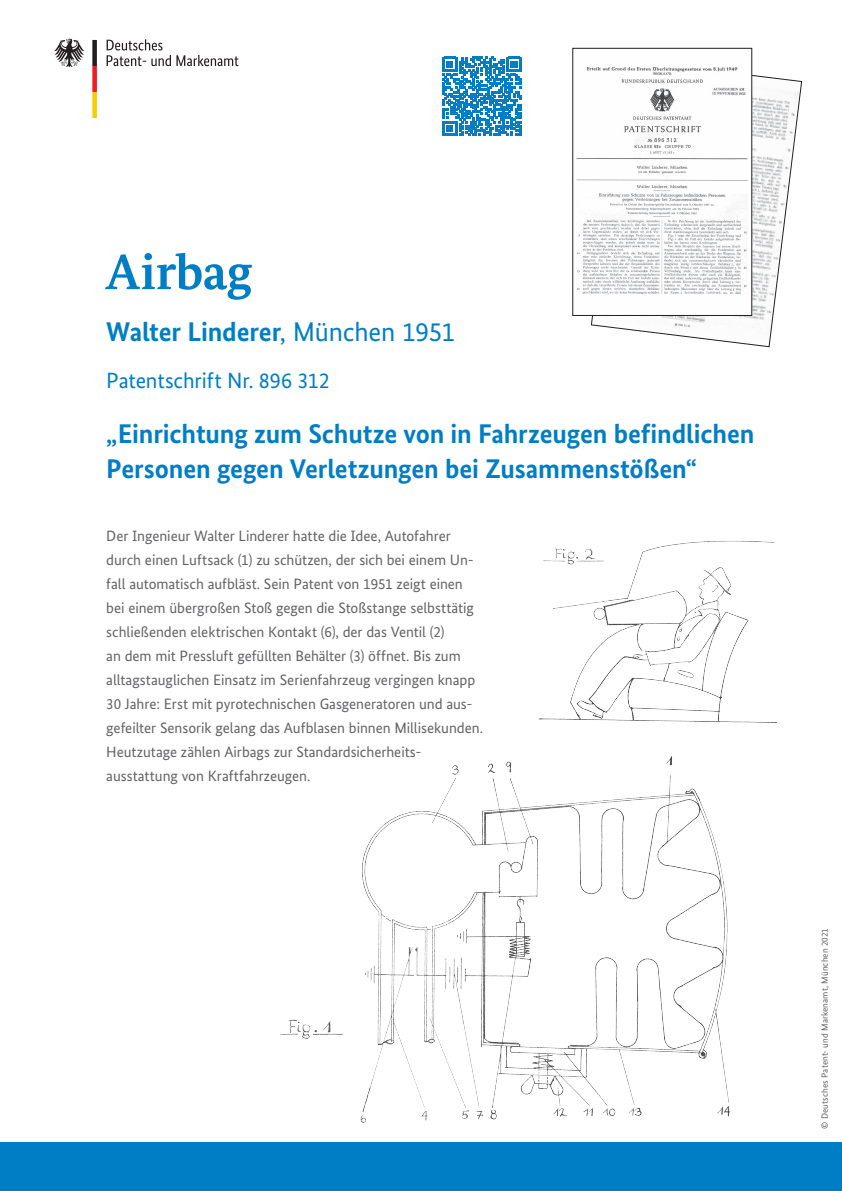
<style>
.page{position:relative;width:842px;height:1191px;background:#fff}
.page>*{position:absolute;margin:0;border:0;box-sizing:border-box;transform-origin:0 0}
.t1{font:700 50px "Bundes Serif";letter-spacing:-.005em;color:#007ec5}
.t2{font:700 27px/35px "Bundes Sans";letter-spacing:-.005em;color:#007ec5}
.t3{font:22px "Bundes Sans";letter-spacing:-.005em;color:#007ec5}
.t4{font:15px/24px "Bundes Sans";letter-spacing:-.005em;color:#636366}
.t5{font:9px "Bundes Sans";letter-spacing:.01em;color:#636366}
.s1{font-weight:400}
</style>
<div class="page">
<svg style="left:442px;top:57px;width:80px;height:79px"></svg>
<div style="left:0;top:1142px;width:842px;height:49px;background:#007ec5"></div>
<svg style="left:107px;top:39px;width:131px;height:27px"></svg>
<svg style="left:54px;top:39px;width:30px;height:28px"></svg>
<svg style="left:92px;top:40px;width:5px;height:78px"></svg>
<svg style="left:591px;top:59px;width:211px;height:288px"></svg>
<img style="left:576px;top:59px;width:174px;height:254px">
<img style="left:539px;top:541px;width:238px;height:182px">
<img style="left:280px;top:756px;width:451px;height:367px">
<h1 class="t1" style="left:106px;top:241px;width:147px">Airbag</h1>
<h2 class="t2" style="left:106px;top:314px;width:350px">Walter Linderer<span class="s1">, München 1951</span></h2>
<h3 class="t3" style="left:106px;top:367px;width:225px">Patentschrift Nr. 896 312</h3>
<h2 class="t2" style="left:106px;top:415px;width:650px">„Einrichtung zum Schutze von in Fahrzeugen befindlichen<br>Personen gegen Verletzungen bei Zusammenstößen“</h2>
<p class="t4" style="left:106px;top:524px;width:378px">Der Ingenieur Walter Linderer hatte die Idee, Autofahrer durch einen Luftsack (1) zu schützen, der sich bei einem Un&shy;fall automatisch aufbläst. Sein Patent von 1951 zeigt einen bei einem übergroßen Stoß gegen die Stoßstange selbsttätig schließenden elektrischen Kontakt (6), der das Ventil (2)<br>an dem mit Pressluft gefüllten Behälter (3) öffnet. Bis zum alltagstauglichen Einsatz im Serienfahrzeug vergingen knapp 30 Jahre: Erst mit pyrotechnischen Gasgeneratoren und aus&shy;gefeilter Sensorik gelang das Aufblasen binnen Millisekunden.<br>Heutzutage zählen Airbags zur Standardsicherheits&shy;ausstattung von Kraftfahrzeugen.</p>
<p class="t5" style="left:819px;top:1128px;width:202px;rotate:-90deg">© Deutsches Patent- und Markenamt, München 2021</p>
</div>
